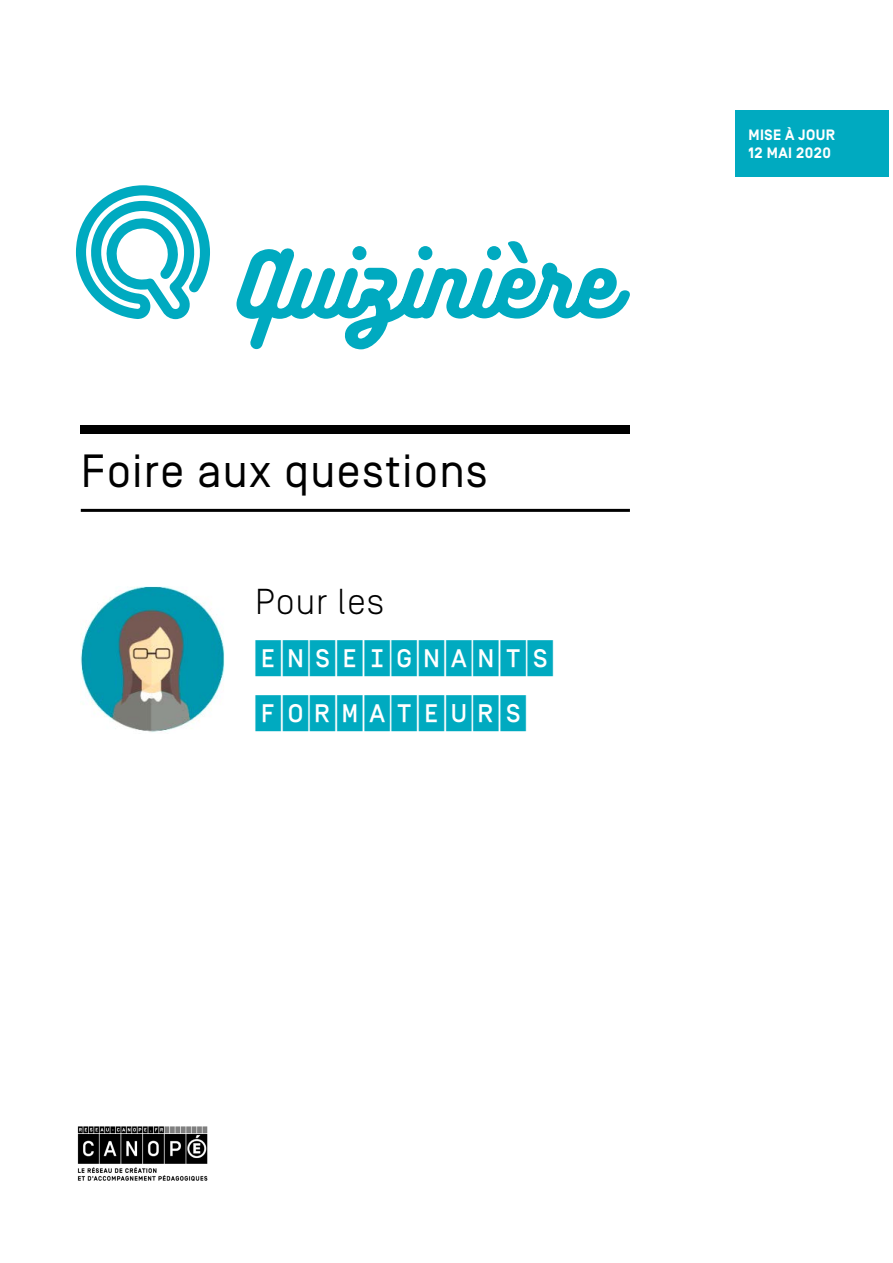
<style>
.page{position:relative;width:893px;height:1263px;background:#fff}
.page>*{position:absolute;margin:0;border:0;box-sizing:border-box;transform-origin:0 0}
.t1{font:46.5px "Simplon BP Regular";letter-spacing:.025em;color:#000}
.t2{font:500 36px/55.1px "Simplon CNDP";letter-spacing:.025em;color:#00aac0}
.t3{font:300 36px "Simplon BP";letter-spacing:.025em;color:#000}
.t4{font:700 15px/18px "Simplon BP";letter-spacing:.03em;color:#fff}
</style>
<div class="page">
<div style="left:736px;top:110px;width:153px;height:67px;background:#00aac0"></div>
<img style="left:81px;top:587px;width:144px;height:146px">
<svg style="left:76px;top:185px;width:134px;height:134px"></svg>
<svg style="left:236px;top:241px;width:394px;height:108px"></svg>
<div style="left:81px;top:425px;width:549px;height:9px;background:#000"></div>
<hr style="left:81px;top:509px;width:549px;height:3px;background:#000">
<img style="left:77px;top:1126px;width:131px;height:55px">
<p class="t1" style="left:81px;top:444px;width:409px">Foire aux questions</p>
<p class="t3" style="left:255px;top:580px;width:131px">Pour les</p>
<p class="t2" style="left:255px;top:630px;width:300px">ENSEIGNANTS<br>FORMATEURS</p>
<p class="t4" style="left:748px;top:127px;width:88px">MISE À JOUR<br>12 MAI 2020</p>
</div>
